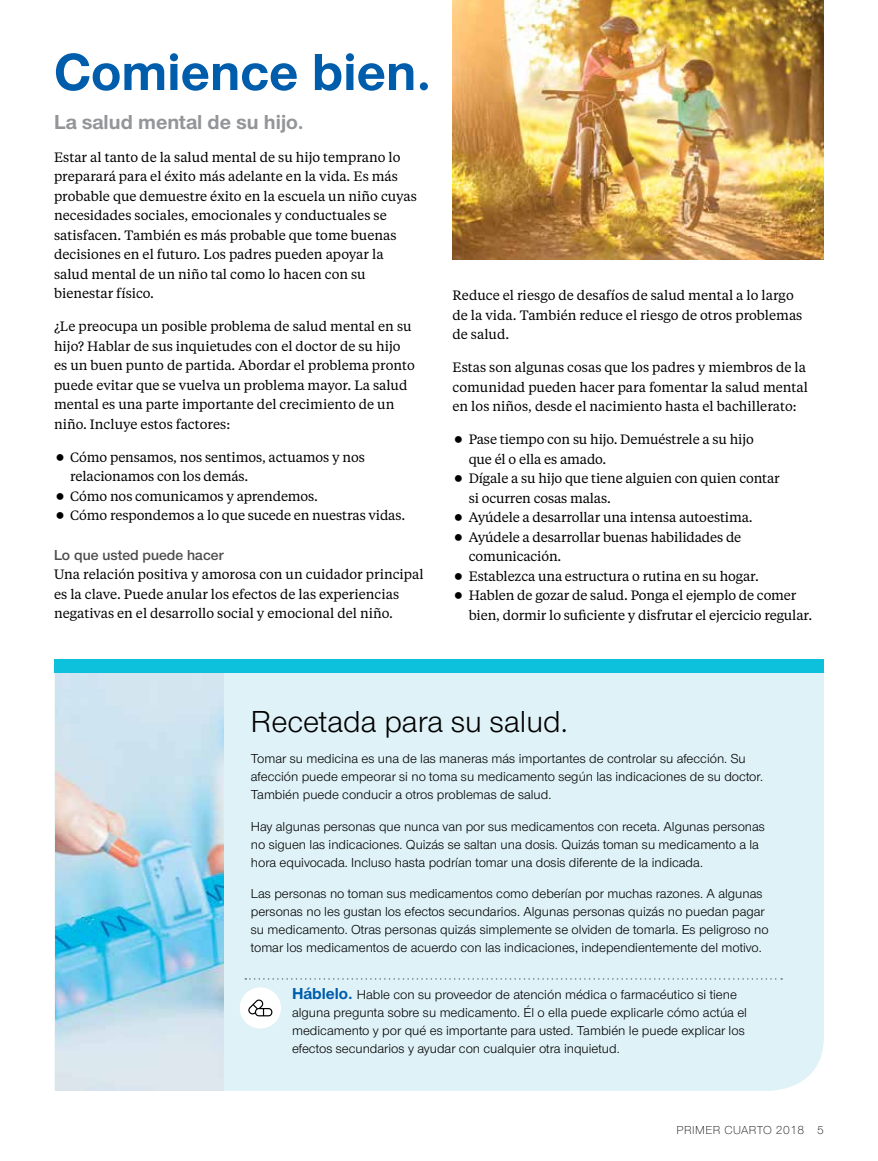
<style>
.page{position:relative;width:878px;height:1161px;background:#fff}
.page>*{position:absolute;margin:0;border:0;box-sizing:border-box;transform-origin:0 0}
.t1{font:700 54px "UHC Sans";color:#005dac}
.t2{font:31.5px "UHC Sans";color:#000}
.t3{font:700 21px "UHC Sans";color:#939598}
.t4{font:600 15px "UHC Sans";color:#4d4d4d}
.t5{font:13.5px/19.5px "UHC Serif Text";color:#000}
.t6{font:13.5px/18px "UHC Sans";color:#000}
.t7{font:300 12px "UHC Sans";letter-spacing:.04em;color:#000}
.s1{font-weight:700;font-size:16.5px;color:#005dac}
</style>
<div class="page">
<div style="left:55px;top:673px;width:769px;height:418px;background:#dff2f7"></div>
<img style="left:452px;top:0;width:372px;height:260px">
<svg style="left:245px;top:978px;width:537px;height:2px"></svg>
<div style="left:240px;top:987px;width:41px;height:42px;background:#fff;border-radius:50%"></div>
<svg style="left:248px;top:999px;width:24px;height:17px"></svg>
<img style="left:56px;top:674px;width:168px;height:417px">
<div style="left:55px;top:659px;width:769px;height:14px;background:#0dc0dc"></div>
<h1 class="t1" style="left:54px;top:36px;width:379px">Comience bien.</h1>
<h3 class="t3" style="left:54px;top:108px;width:251px">La salud mental de su hijo.</h3>
<p class="t5" style="left:54px;top:147px;width:364px">Estar al tanto de la salud mental de su hijo temprano lo preparará para el éxito más adelante en la vida. Es más probable que demuestre éxito en la escuela un niño cuyas necesidades sociales, emocionales y conductuales se satisfacen. También es más probable que tome buenas decisiones en el futuro. Los padres pueden apoyar la salud mental de un niño tal como lo hacen con su bienestar físico.</p>
<p class="t5" style="left:54px;top:316px;width:362px">¿Le preocupa un posible problema de salud mental en su hijo? Hablar de sus inquietudes con el doctor de su hijo es un buen punto de partida. Abordar el problema pronto puede evitar que se vuelva un problema mayor. La salud mental es una parte importante del crecimiento de un niño. Incluye estos factores:</p>
<p class="t5" style="left:70px;top:447px;width:336px">Cómo pensamos, nos sentimos, actuamos y nos relacionamos con los demás.<br>Cómo nos comunicamos y aprendemos.<br>Cómo respondemos a lo que sucede en nuestras vidas.</p>
<p class="t4" style="left:54px;top:545px;width:171px">Lo que usted puede hacer</p>
<p class="t5" style="left:54px;top:564px;width:371px">Una relación positiva y amorosa con un cuidador principal es la clave. Puede anular los efectos de las experiencias negativas en el desarrollo social y emocional del niño.</p>
<p class="t5" style="left:452px;top:285px;width:351px">Reduce el riesgo de desafíos de salud mental a lo largo de la vida. También reduce el riesgo de otros problemas de salud.</p>
<p class="t5" style="left:452px;top:357px;width:357px">Estas son algunas cosas que los padres y miembros de la comunidad pueden hacer para fomentar la salud mental en los niños, desde el nacimiento hasta el bachillerato:</p>
<p class="t5" style="left:468px;top:429px;width:345px">Pase tiempo con su hijo. Demuéstrele a su hijo<br>que él o ella es amado.<br>Dígale a su hijo que tiene alguien con quien contar<br>si ocurren cosas malas.<br>Ayúdele a desarrollar una intensa autoestima.<br>Ayúdele a desarrollar buenas habilidades de comunicación.<br>Establezca una estructura o rutina en su hogar.<br>Hablen de gozar de salud. Ponga el ejemplo de comer bien, dormir lo suficiente y disfrutar el ejercicio regular.</p>
<h2 class="t2" style="left:251px;top:701px;width:318px">Recetada para su salud.</h2>
<p class="t6" style="left:251px;top:749px;width:513px">Tomar su medicina es una de las maneras más importantes de controlar su afección. Su afección puede empeorar si no toma su medicamento según las indicaciones de su doctor.<br>También puede conducir a otros problemas de salud.</p>
<p class="t6" style="left:251px;top:817px;width:515px">Hay algunas personas que nunca van por sus medicamentos con receta. Algunas personas no siguen las indicaciones. Quizás se saltan una dosis. Quizás toman su medicamento a la hora equivocada. Incluso hasta podrían tomar una dosis diferente de la indicada.</p>
<p class="t6" style="left:251px;top:884px;width:519px">Las personas no toman sus medicamentos como deberían por muchas razones. A algunas personas no les gustan los efectos secundarios. Algunas personas quizás no puedan pagar su medicamento. Otras personas quizás simplemente se olviden de tomarla. Es peligroso no tomar los medicamentos de acuerdo con las indicaciones, independientemente del motivo.</p>
<p class="t6" style="left:292px;top:985px;width:456px"><span class="s1">Háblelo.</span> Hable con su proveedor de atención médica o farmacéutico si tiene alguna pregunta sobre su medicamento. Él o ella puede explicarle cómo actúa el medicamento y por qué es importante para usted. También le puede explicar los efectos secundarios y ayudar con cualquier otra inquietud.</p>
<p class="t7" style="left:676px;top:1122px;width:149px">PRIMER CUARTO 2018 5</p>
</div>
